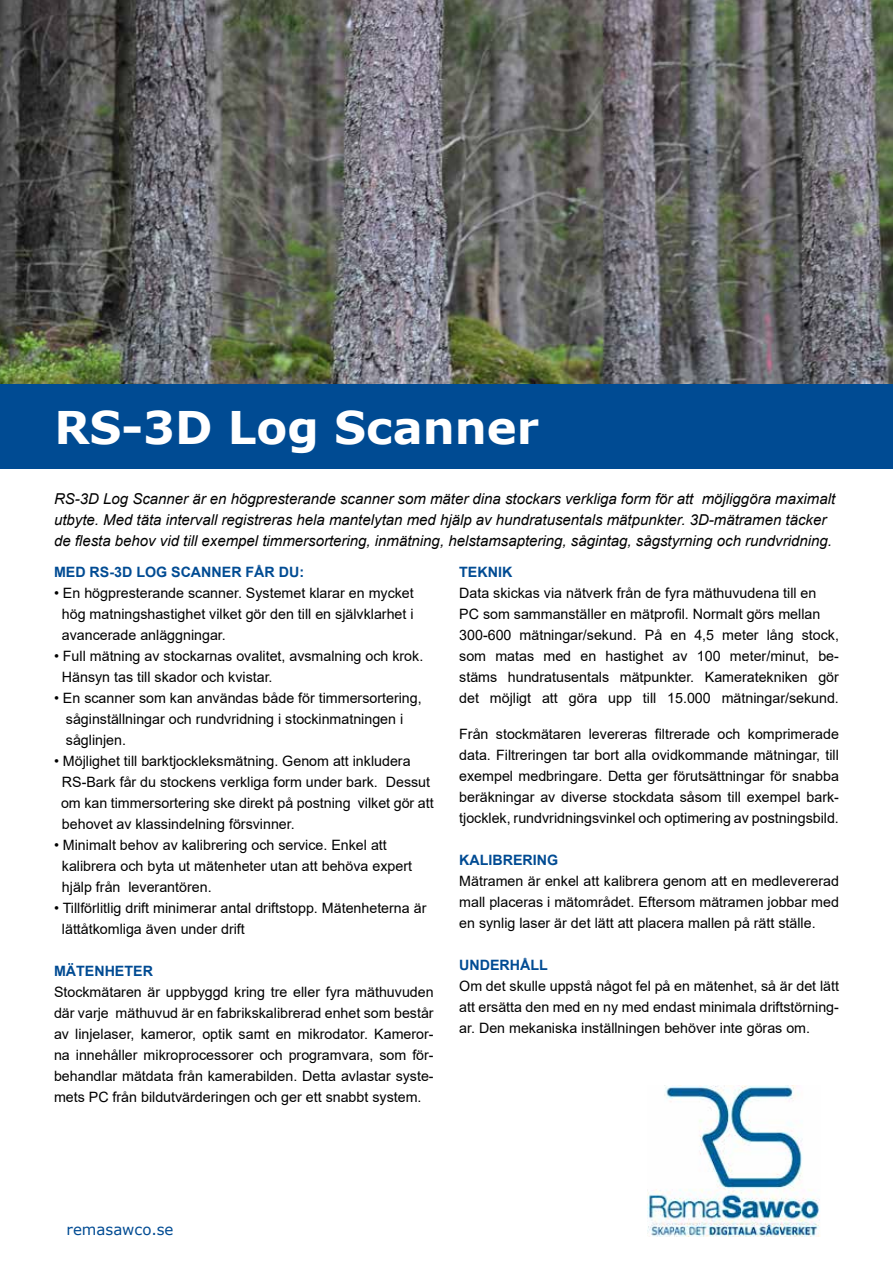
<style>
.page{position:relative;width:893px;height:1263px;background:#fff}
.page>*{position:absolute;margin:0;border:0;box-sizing:border-box;transform-origin:0 0}
.t1{font:700 45px "Verdana";color:#fff}
.t2{font:italic 15px/21px "Arial";color:#000}
.t3{font:15px "Verdana";color:#004b93}
.t4{font:14.25px/21px "Arial";color:#000}
.t5{font:700 14.25px "Arial";color:#004b93}
</style>
<div class="page">
<img style="left:648px;top:1085px;width:172px;height:151px">
<div style="left:0;top:384px;width:893px;height:85px;background:#004b93"></div>
<img style="left:0;top:0;width:893px;height:384px">
<h1 class="t1" style="left:54px;top:395px;width:486px">RS-3D Log Scanner</h1>
<p class="t2" style="left:54px;top:489px;width:783px">RS-3D Log Scanner är en högpresterande scanner som mäter dina stockars verkliga form för att möjliggöra maximalt utbyte. Med täta intervall registreras hela mantelytan med hjälp av hundratusentals mätpunkter. 3D-mätramen täcker de flesta behov vid till exempel timmersortering, inmätning, helstamsaptering, sågintag, sågstyrning och rundvridning.</p>
<p class="t5" style="left:54px;top:562px;width:252px">MED RS-3D LOG SCANNER FÅR DU:</p>
<p class="t4" style="left:62px;top:582px;width:353px;text-align:justify;text-indent:-8px">• En högpresterande scanner. Systemet klarar en mycket hög matningshastighet vilket gör den till en självklarhet i avancerade anläggningar.</p>
<p class="t4" style="left:62px;top:645px;width:363px;text-indent:-8px">• Full mätning av stockarnas ovalitet, avsmalning och krok.<br>Hänsyn tas till skador och kvistar.</p>
<p class="t4" style="left:66px;top:687px;width:357px;text-indent:-12px">• En scanner som kan användas både för timmersortering, såginställningar och rundvridning i stockinmatningen i såglinjen.</p>
<p class="t4" style="left:61px;top:750px;width:374px;text-indent:-7px">• Möjlighet till barktjockleksmätning. Genom att inkludera RS-Bark får du stockens verkliga form under bark. Dessut om kan timmersortering ske direkt på postning vilket gör att behovet av klassindelning försvinner.</p>
<p class="t4" style="left:62px;top:834px;width:352px;text-indent:-8px">• Minimalt behov av kalibrering och service. Enkel att kalibrera och byta ut mätenheter utan att behöva expert hjälp från leverantören.</p>
<p class="t4" style="left:62px;top:897px;width:366px;text-indent:-8px">• Tillförlitlig drift minimerar antal driftstopp. Mätenheterna är lättåtkomliga även under drift</p>
<p class="t5" style="left:54px;top:961px;width:100px">MÄTENHETER</p>
<p class="t4" style="left:54px;top:981px;width:381px;text-align:justify">Stockmätaren är uppbyggd kring tre eller fyra mäthuvuden där varje mäthuvud är en fabrikskalibrerad enhet som består av linjelaser, kameror, optik samt en mikrodator. Kameror&shy;na innehåller mikroprocessorer och programvara, som för&shy;behandlar mätdata från kamerabilden. Detta avlastar syste&shy;mets PC från bildutvärderingen och ger ett snabbt system.</p>
<p class="t5" style="left:459px;top:562px;width:55px">TEKNIK</p>
<p class="t4" style="left:459px;top:582px;width:381px">Data skickas via nätverk från de fyra mäthuvudena till en PC som sammanställer en mätprofil. Normalt görs mellan 300-600 mätningar/sekund. På en 4,5 meter lång stock, som matas med en hastighet av 100 meter/minut, be&shy;stäms hundratusentals mätpunkter. Kameratekniken gör det möjligt att göra upp till 15.000 mätningar/sekund.</p>
<p class="t4" style="left:459px;top:723px;width:381px;text-align:justify">Från stockmätaren levereras filtrerade och komprimerade data. Filtreringen tar bort alla ovidkommande mätningar, till exempel medbringare. Detta ger förutsättningar för snabba beräkningar av diverse stockdata såsom till exempel bark&shy;tjocklek, rundvridningsvinkel och optimering av postningsbild.</p>
<p class="t5" style="left:459px;top:850px;width:100px">KALIBRERING</p>
<p class="t4" style="left:459px;top:871px;width:381px;text-align:justify">Mätramen är enkel att kalibrera genom att en medlevererad mall placeras i mätområdet. Eftersom mätramen jobbar med en synlig laser är det lätt att placera mallen på rätt ställe.</p>
<p class="t5" style="left:459px;top:955px;width:90px">UNDERHÅLL</p>
<p class="t4" style="left:459px;top:976px;width:381px;text-align:justify">Om det skulle uppstå något fel på en mätenhet, så är det lätt att ersätta den med en ny med endast minimala driftstörning&shy;ar. Den mekaniska inställningen behöver inte göras om.</p>
<p class="t3" style="left:67px;top:1219px;width:108px">remasawco.se</p>
</div>
